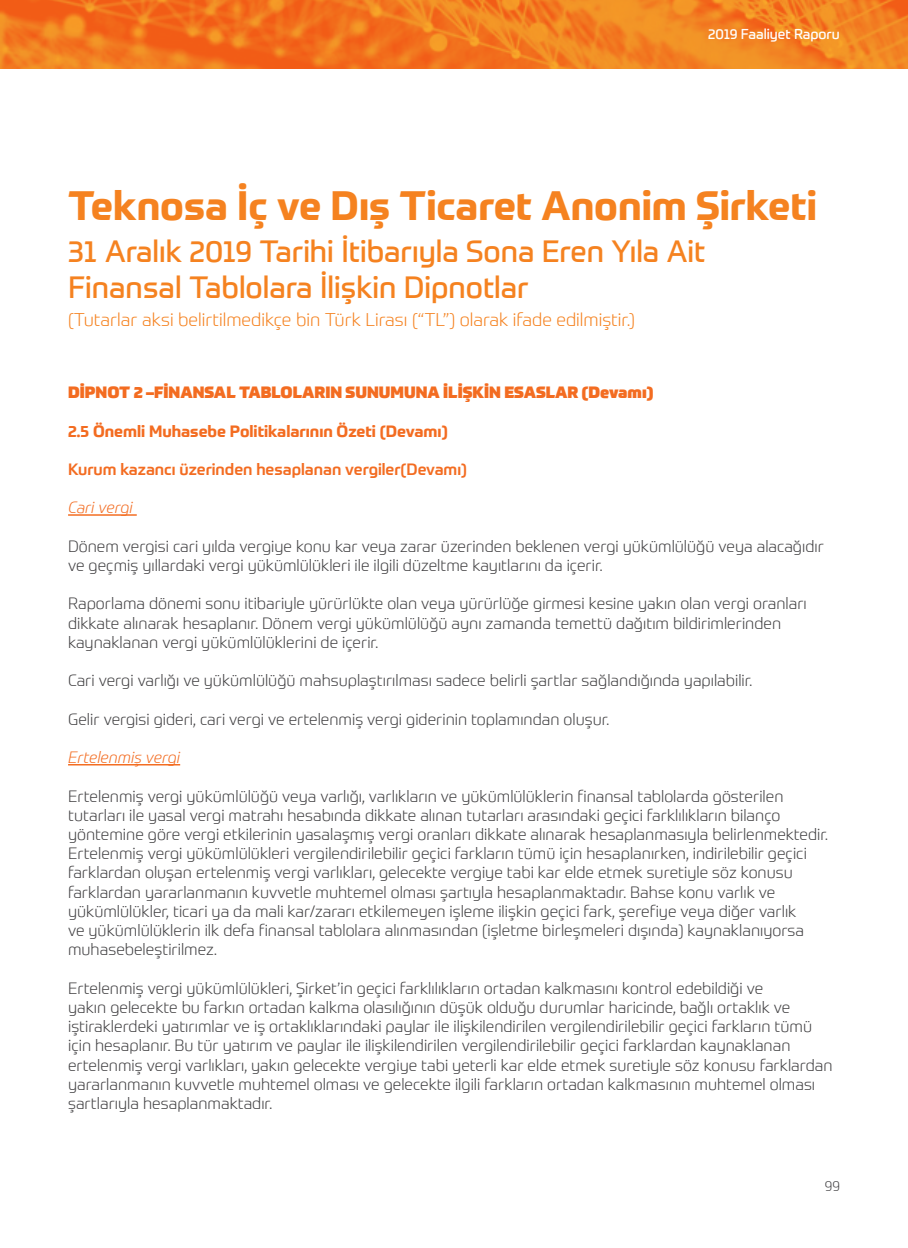
<style>
.page{position:relative;width:908px;height:1248px;background:#fff}
.page>*{position:absolute;margin:0;border:0;box-sizing:border-box;transform-origin:0 0}
.t1{font:700 40px "Prometo";color:#f58220}
.t2{font:30px/36px "Prometo";color:#f58220}
.t3{font:300 18px "Prometo";color:#f58220}
.t4{font:300 16px/19.2px "Prometo";color:#414042}
.t5{font:900 16px "Prometo";color:#f36c21}
.t6{font:500 16px "Prometo";color:#f36c21}
.t7{font:700 16px "Prometo";color:#f36c21}
.t8{font:italic 300 16px "Prometo";color:#f36c21}
.t9{font:14px "Prometo";color:#fff}
.t10{font:300 14px "Prometo";color:#414042}
</style>
<div class="page">
<svg style="left:0;top:0;width:907px;height:68px;background:#f27b1f"></svg>
<hr style="left:68px;top:514px;width:69px;height:1px;background:#f36c21">
<hr style="left:68px;top:764px;width:112px;height:1px;background:#f36c21">
<p class="t9" style="left:708px;top:26px;width:133px">2019 Faaliyet Raporu</p>
<h1 class="t1" style="left:68px;top:180px;width:750px">Teknosa İç ve Dış Ticaret Anonim Şirketi</h1>
<h2 class="t2" style="left:68px;top:233px;width:638px">31 Aralık 2019 Tarihi İtibarıyla Sona Eren Yıla Ait<br>Finansal Tablolara İlişkin Dipnotlar</h2>
<p class="t3" style="left:68px;top:308px;width:568px">(Tutarlar aksi belirtilmedikçe bin Türk Lirası (“TL”) olarak ifade edilmiştir.)</p>
<p class="t5" style="left:68px;top:382px;width:586px">DİPNOT 2 –FİNANSAL TABLOLARIN SUNUMUNA İLİŞKİN ESASLAR (Devamı)</p>
<p class="t7" style="left:68px;top:421px;width:381px">2.5 Önemli Muhasebe Politikalarının Özeti (Devamı)</p>
<p class="t6" style="left:68px;top:459px;width:400px">Kurum kazancı üzerinden hesaplanan vergiler(Devamı)</p>
<p class="t8" style="left:68px;top:498px;width:66px">Cari vergi</p>
<p class="t4" style="left:68px;top:536px;width:757px">Dönem vergisi cari yılda vergiye konu kar veya zarar üzerinden beklenen vergi yükümlülüğü veya alacağıdır ve geçmiş yıllardaki vergi yükümlülükleri ile ilgili düzeltme kayıtlarını da içerir.</p>
<p class="t4" style="left:68px;top:594px;width:740px">Raporlama dönemi sonu itibariyle yürürlükte olan veya yürürlüğe girmesi kesine yakın olan vergi oranları dikkate alınarak hesaplanır. Dönem vergi yükümlülüğü aynı zamanda temettü dağıtım bildirimlerinden kaynaklanan vergi yükümlülüklerini de içerir.</p>
<p class="t4" style="left:68px;top:671px;width:685px">Cari vergi varlığı ve yükümlülüğü mahsuplaştırılması sadece belirli şartlar sağlandığında yapılabilir.</p>
<p class="t4" style="left:68px;top:709px;width:542px">Gelir vergisi gideri, cari vergi ve ertelenmiş vergi giderinin toplamından oluşur.</p>
<p class="t8" style="left:68px;top:747px;width:113px">Ertelenmiş vergi</p>
<p class="t4" style="left:68px;top:786px;width:761px">Ertelenmiş vergi yükümlülüğü veya varlığı, varlıkların ve yükümlülüklerin finansal tablolarda gösterilen tutarları ile yasal vergi matrahı hesabında dikkate alınan tutarları arasındaki geçici farklılıkların bilanço yöntemine göre vergi etkilerinin yasalaşmış vergi oranları dikkate alınarak hesaplanmasıyla belirlenmektedir.<br>Ertelenmiş vergi yükümlülükleri vergilendirilebilir geçici farkların tümü için hesaplanırken, indirilebilir geçici farklardan oluşan ertelenmiş vergi varlıkları, gelecekte vergiye tabi kar elde etmek suretiyle söz konusu farklardan yararlanmanın kuvvetle muhtemel olması şartıyla hesaplanmaktadır. Bahse konu varlık ve yükümlülükler, ticari ya da mali kar/zararı etkilemeyen işleme ilişkin geçici fark, şerefiye veya diğer varlık<br>ve yükümlülüklerin ilk defa finansal tablolara alınmasından (işletme birleşmeleri dışında) kaynaklanıyorsa muhasebeleştirilmez.</p>
<p class="t4" style="left:68px;top:978px;width:765px">Ertelenmiş vergi yükümlülükleri, Şirket’in geçici farklılıkların ortadan kalkmasını kontrol edebildiği ve<br>yakın gelecekte bu farkın ortadan kalkma olasılığının düşük olduğu durumlar haricinde, bağlı ortaklık ve iştiraklerdeki yatırımlar ve iş ortaklıklarındaki paylar ile ilişkilendirilen vergilendirilebilir geçici farkların tümü için hesaplanır. Bu tür yatırım ve paylar ile ilişkilendirilen vergilendirilebilir geçici farklardan kaynaklanan ertelenmiş vergi varlıkları, yakın gelecekte vergiye tabi yeterli kar elde etmek suretiyle söz konusu farklardan yararlanmanın kuvvetle muhtemel olması ve gelecekte ilgili farkların ortadan kalkmasının muhtemel olması şartlarıyla hesaplanmaktadır.</p>
<p class="t10" style="left:824px;top:1177px;width:17px">99</p>
</div>
